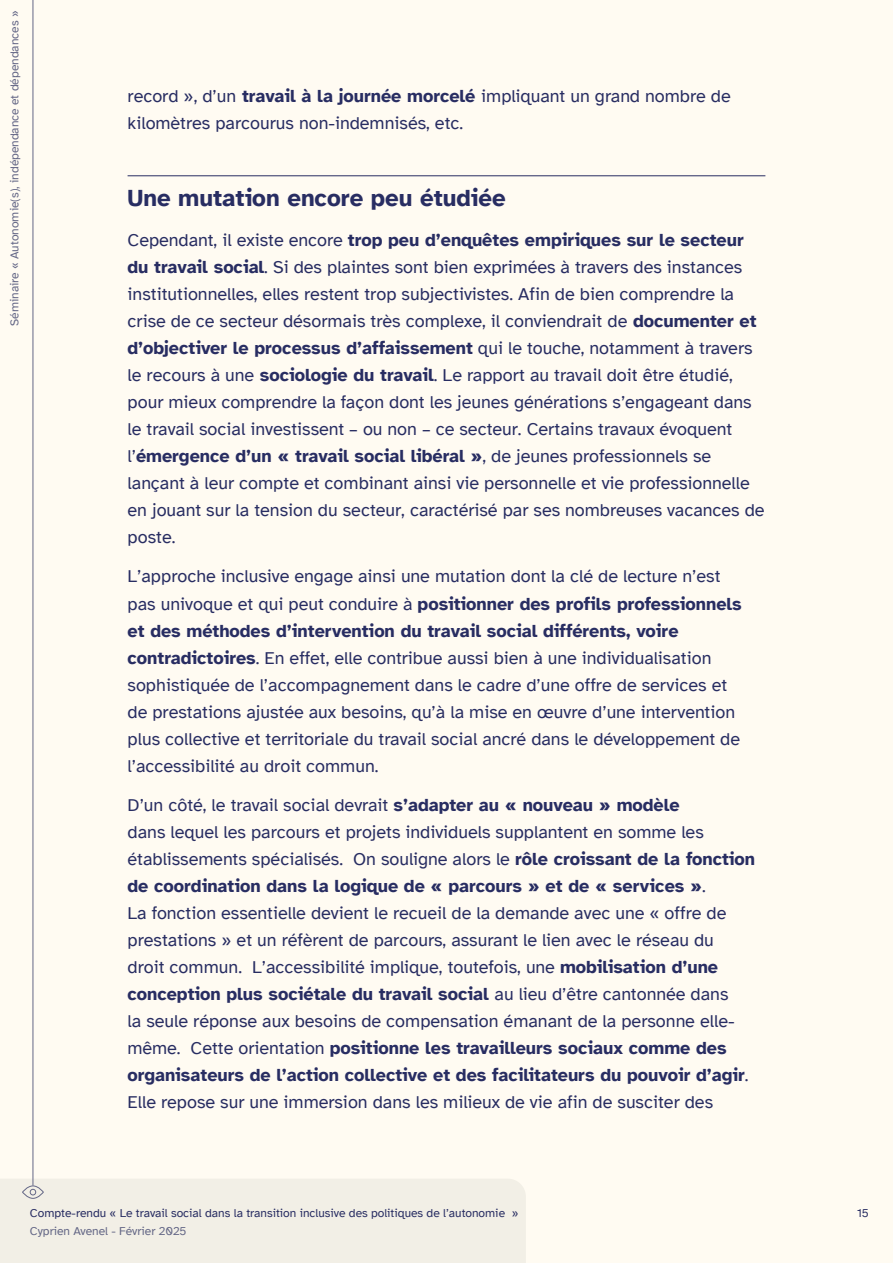
<style>
.page{position:relative;width:893px;height:1263px;background:#fffbf2}
.page>*{position:absolute;margin:0;border:0;box-sizing:border-box;transform-origin:0 0}
.t1{font:700 24px "Atkinson Hyperlegible";color:#282d62}
.t2{font:18px/27px "Atkinson Hyperlegible";color:#282d62}
.t3{font:12px "Atkinson Hyperlegible";color:#282d62}
.t4{font:12px "Atkinson Hyperlegible";color:#646786}
.s1{font-weight:700}
</style>
<div class="page">
<hr style="left:33px;top:0;width:1px;height:1185px;background:#646786">
<div style="left:0;top:1179px;width:526px;height:84px;background:#f2efe6"></div>
<hr style="left:128px;top:175px;width:637px;height:1px;background:#282d62">
<p class="t4" style="left:10px;top:326px;width:317px;rotate:-90deg">Séminaire « Autonomie(s), indépendance et dépendances »</p>
<p class="t2" style="left:128px;top:83px;width:605px">record », d’un <span class="s1">travail à la journée morcelé</span> impliquant un grand nombre de kilomètres parcourus non-indemnisés, etc.</p>
<h1 class="t1" style="left:128px;top:185px;width:380px">Une mutation encore peu étudiée</h1>
<p class="t2" style="left:128px;top:226px;width:638px">Cependant, il existe encore <span class="s1">trop peu d’enquêtes empiriques sur le secteur du travail social</span>. Si des plaintes sont bien exprimées à travers des instances institutionnelles, elles restent trop subjectivistes. Afin de bien comprendre la crise de ce secteur désormais très complexe, il conviendrait de <span class="s1">documenter et d’objectiver le processus d’affaissement</span> qui le touche, notamment à travers le recours à une <span class="s1">sociologie du travail</span>. Le rapport au travail doit être étudié, pour mieux comprendre la façon dont les jeunes générations s’engageant dans le travail social investissent – ou non – ce secteur. Certains travaux évoquent l’<span class="s1">émergence d’un « travail social libéral »</span>, de jeunes professionnels se lançant à leur compte et combinant ainsi vie personnelle et vie professionnelle en jouant sur la tension du secteur, caractérisé par ses nombreuses vacances de poste.</p>
<p class="t2" style="left:128px;top:563px;width:616px">L’approche inclusive engage ainsi une mutation dont la clé de lecture n’est pas univoque et qui peut conduire à <span class="s1">positionner des profils professionnels et des méthodes d’intervention du travail social différents, voire contradictoires</span>. En effet, elle contribue aussi bien à une individualisation sophistiquée de l’accompagnement dans le cadre d’une offre de services et de prestations ajustée aux besoins, qu’à la mise en œuvre d’une intervention plus collective et territoriale du travail social ancré dans le développement de l’accessibilité au droit commun.</p>
<p class="t2" style="left:128px;top:792px;width:629px">D’un côté, le travail social devrait <span class="s1">s’adapter au « nouveau » modèle<br></span>dans lequel les parcours et projets individuels supplantent en somme les établissements spécialisés. On souligne alors le <span class="s1">rôle croissant de la fonction de coordination dans la logique de « parcours » et de « services »</span>.<br>La fonction essentielle devient le recueil de la demande avec une « offre de prestations » et un réfèrent de parcours, assurant le lien avec le réseau du droit commun. L’accessibilité implique, toutefois, une <span class="s1">mobilisation d’une conception plus sociétale du travail social</span> au lieu d’être cantonnée dans<br>la seule réponse aux besoins de compensation émanant de la personne elle&shy;même. Cette orientation <span class="s1">positionne les travailleurs sociaux comme des organisateurs de l’action collective et des facilitateurs du pouvoir d’agir</span>.<br>Elle repose sur une immersion dans les milieux de vie afin de susciter des</p>
<p class="t3" style="left:30px;top:1208px;width:490px">Compte-rendu « Le travail social dans la transition inclusive des politiques de l’autonomie »</p>
<p class="t4" style="left:30px;top:1227px;width:158px">Cyprien Avenel - Février 2025</p>
<p class="t3" style="left:857px;top:1206px;width:13px">15</p>
</div>
